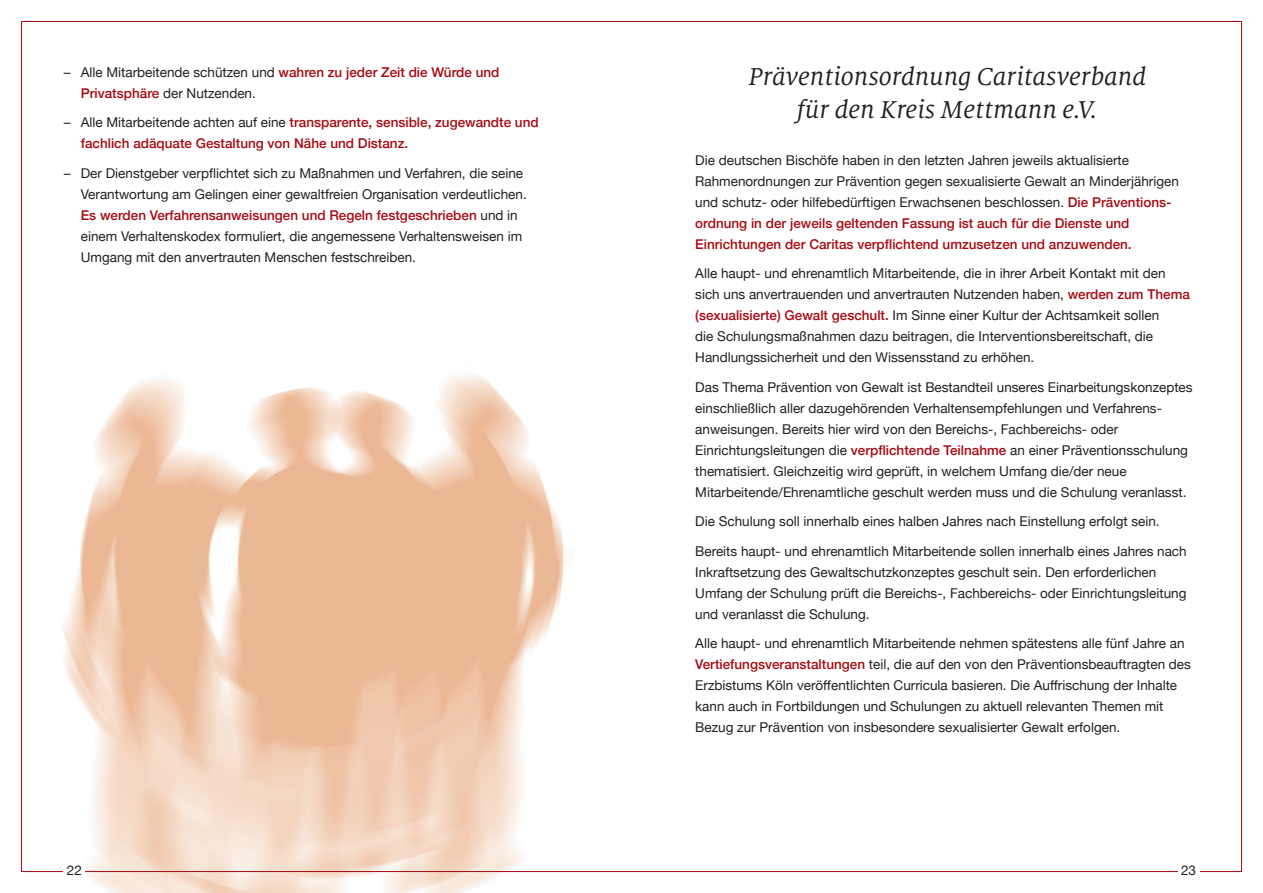
<style>
.page{position:relative;width:1263px;height:893px;background:#fff}
.page>*{position:absolute;margin:0;border:0;box-sizing:border-box;transform-origin:0 0}
.t1{font:italic 27px/33px "Milo Serif OT";color:#231f20;text-align:center}
.t2{font:13.5px/21px "Helvetica Neue";color:#231f20}
.t3{font:500 13.5px/21px "Helvetica Neue";color:#a70a12}
.s1{font-weight:500;color:#a70a12}
.s2{font-weight:400;color:#231f20}
</style>
<div class="page">
<img style="left:51px;top:374px;width:561px;height:519px">
<div style="left:64px;top:862px;width:21px;height:30px;background:#fff"></div>
<p class="t2" style="left:81px;top:62px;width:420px;text-indent:-17px">– Alle Mitarbeitende schützen und <span class="s1">wahren zu jeder Zeit die Würde und<br>Privatsphäre</span> der Nutzenden.</p>
<p class="t3" style="left:81px;top:111px;width:459px;text-indent:-17px"><span class="s2">– Alle Mitarbeitende achten auf eine</span> transparente, sensible, zugewandte und fachlich adäquate Gestaltung von Nähe und Distanz.</p>
<p class="t2" style="left:81px;top:163px;width:447px;text-indent:-17px">– Der Dienstgeber verpflichtet sich zu Maßnahmen und Verfahren, die seine Verantwortung am Gelingen einer gewaltfreien Organisation verdeutlichen.<br><span class="s1">Es werden Verfahrensanweisungen und Regeln festgeschrieben</span> und in einem Verhaltenskodex formuliert, die angemessene Verhaltensweisen im Umgang mit den anvertrauten Menschen festschreiben.</p>
<h1 class="t1" style="left:748px;top:61px;width:399px">Präventionsordnung Caritasverband für den Kreis Mettmann e.V.</h1>
<p class="t2" style="left:695px;top:150px;width:485px">Die deutschen Bischöfe haben in den letzten Jahren jeweils aktualisierte Rahmenordnungen zur Prävention gegen sexualisierte Gewalt an Minderjährigen und schutz- oder hilfebedürftigen Erwachsenen beschlossen. <span class="s1">Die Präventions&shy;ordnung in der jeweils geltenden Fassung ist auch für die Dienste und Einrichtungen der Caritas verpflichtend umzusetzen und anzuwenden.</span></p>
<p class="t2" style="left:695px;top:264px;width:496px">Alle haupt- und ehrenamtlich Mitarbeitende, die in ihrer Arbeit Kontakt mit den sich uns anvertrauenden und anvertrauten Nutzenden haben, <span class="s1">werden zum Thema (sexualisierte) Gewalt geschult.</span> Im Sinne einer Kultur der Achtsamkeit sollen<br>die Schulungsmaßnahmen dazu beitragen, die Interventionsbereitschaft, die Handlungssicherheit und den Wissensstand zu erhöhen.</p>
<p class="t2" style="left:695px;top:377px;width:499px">Das Thema Prävention von Gewalt ist Bestandteil unseres Einarbeitungskonzeptes einschließlich aller dazugehörenden Verhaltensempfehlungen und Verfahrens&shy;anweisungen. Bereits hier wird von den Bereichs-, Fachbereichs- oder Einrichtungsleitungen die <span class="s1">verpflichtende Teilnahme</span> an einer Präventionsschulung thematisiert. Gleichzeitig wird geprüft, in welchem Umfang die/der neue Mitarbeitende/Ehrenamtliche geschult werden muss und die Schulung veranlasst.</p>
<p class="t2" style="left:695px;top:508px;width:493px;line-height:29.5px">Die Schulung soll innerhalb eines halben Jahres nach Einstellung erfolgt sein.<br>Bereits haupt- und ehrenamtlich Mitarbeitende sollen innerhalb eines Jahres nach</p>
<p class="t2" style="left:695px;top:562px;width:493px">Inkraftsetzung des Gewaltschutzkonzeptes geschult sein. Den erforderlichen<br>Umfang der Schulung prüft die Bereichs-, Fachbereichs- oder Einrichtungsleitung und veranlasst die Schulung.</p>
<p class="t2" style="left:695px;top:634px;width:497px">Alle haupt- und ehrenamtlich Mitarbeitende nehmen spätestens alle fünf Jahre an <span class="s1">Vertiefungsveranstaltungen</span> teil, die auf den von den Präventionsbeauftragten des Erzbistums Köln veröffentlichten Curricula basieren. Die Auffrischung der Inhalte kann auch in Fortbildungen und Schulungen zu aktuell relevanten Themen mit Bezug zur Prävention von insbesondere sexualisierter Gewalt erfolgen.</p>
<p class="t2" style="left:67px;top:860px;width:17px">22</p>
<p class="t2" style="left:1181px;top:860px;width:17px">23</p>
</div>
